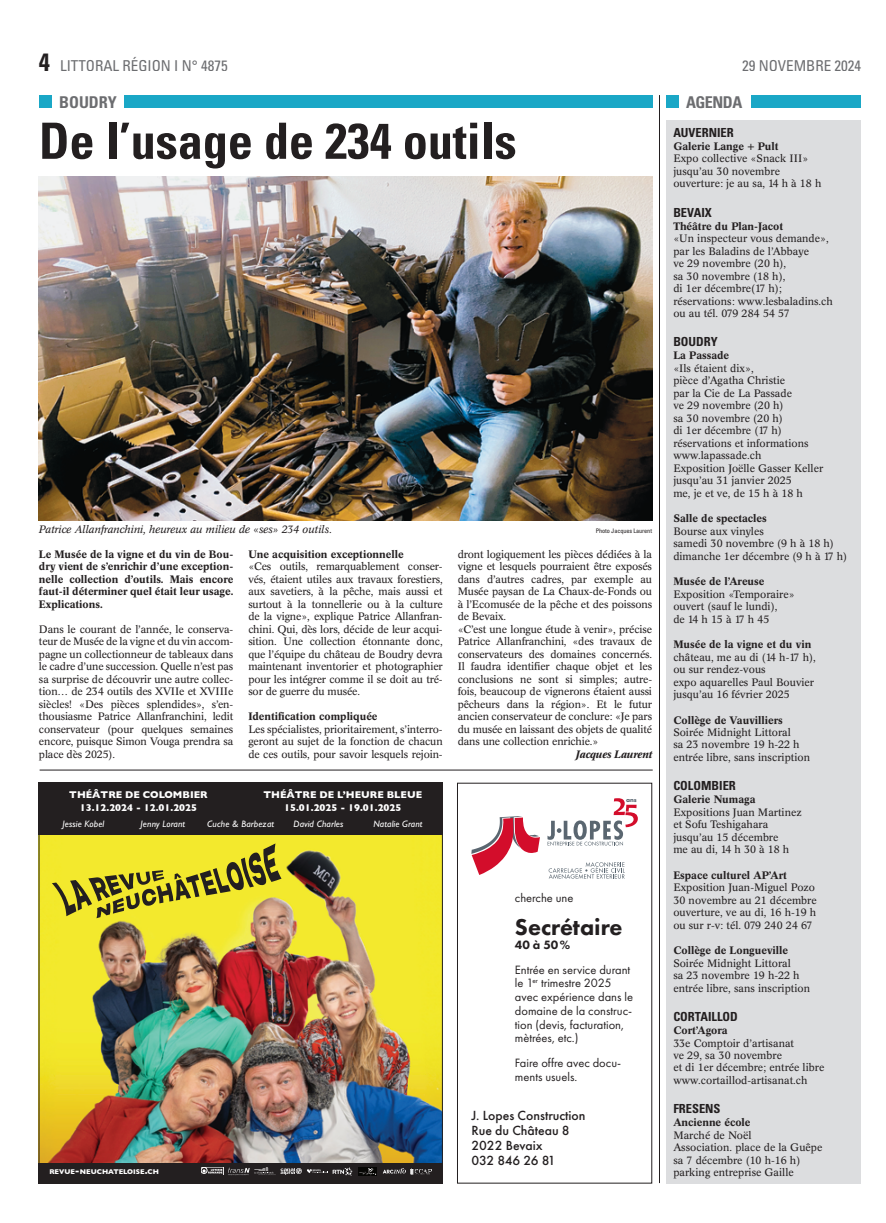
<style>
.page{position:relative;width:886px;height:1223px;background:#fff}
.page>*{position:absolute;margin:0;border:0;box-sizing:border-box;transform-origin:0 0}
.t1{font:700 condensed 50px "Univers";color:#231f20}
.t2{font:800 23.75px "Futura PT";color:#231f20}
.t3{font:700 condensed 16.25px "Univers";letter-spacing:-.02em;color:#6c6d70}
.t4{font:condensed 15px "Univers";color:#6c6d70}
.t5{font:500 13.75px/15px "Futura PT";color:#231f20}
.t6{font:12.5px/13.8px "Futura PT";color:#231f20}
.t7{font:700 condensed 12.5px "Univers";color:#231f20}
.t8{font:800 12.5px "Futura PT";color:#231f20}
.t9{font:10.62px/12.5px "Concorde BE";color:#231f20}
.t10{font:500 10.62px/12.5px "Concorde BE";color:#231f20;text-align:justify}
.t11{font:italic 10.62px "Concorde BE";letter-spacing:-.015em;color:#231f20}
.t12{font:italic 500 10.62px "Concorde BE";color:#231f20}
.t13{font:700 10px/12.5px "Gill Sans";color:#fff;text-align:center}
.t14{font:italic 9.38px "Gill Sans Std";letter-spacing:.01em;color:#fff}
.t15{font:700 7px "Gill Sans";color:#fff}
.t16{font:condensed 6.25px "Univers";letter-spacing:-.015em;color:#231f20}
.t17{font:700 5.75px "Futura";color:#5a6670}
.s1{font-weight:700;font-size:25px;color:#231f20}
.s2{font-style:normal}
.s3{font-size:10px}
</style>
<div class="page">
<hr style="left:659px;top:95px;width:1px;height:1088px;background:#231f20">
<div style="left:666px;top:95px;width:13px;height:13px;background:#1aa7c6"></div>
<div style="left:752px;top:95px;width:109px;height:13px;background:#1aa7c6"></div>
<hr style="left:40px;top:769px;width:613px;height:1px;background:#231f20">
<div style="left:666px;top:120px;width:195px;height:1063px;background:#dcdddf"></div>
<div style="left:40px;top:95px;width:12px;height:13px;background:#1aa7c6"></div>
<div style="left:124px;top:95px;width:529px;height:12px;background:#1aa7c6"></div>
<img style="left:39px;top:176px;width:613px;height:344px">
<img style="left:41px;top:835px;width:400px;height:327px">
<div style="left:39px;top:1162px;width:404px;height:21px;background:#231f20"></div>
<div style="left:39px;top:783px;width:404px;height:52px;background:#231f20"></div>
<svg style="left:383px;top:1168px;width:23px;height:5px"></svg>
<svg style="left:201px;top:1167px;width:152px;height:8px"></svg>
<img style="left:359px;top:1167px;width:17px;height:8px">
<svg style="left:410px;top:1169px;width:20px;height:6px"></svg>
<img style="left:411px;top:1168px;width:21px;height:6px">
<svg style="left:52px;top:843px;width:229px;height:75px;background:#c7be2d"></svg>
<svg style="left:471px;top:816px;width:69px;height:59px"></svg>
<svg style="left:549px;top:862px;width:76px;height:16px"></svg>
<svg style="left:547px;top:798px;width:91px;height:47px"></svg>
<div style="left:457px;top:783px;width:195px;height:400px;border:1px solid #231f20"></div>
<h3 class="t4" style="left:39px;top:56px;width:190px"><span class="s1">4</span> LITTORAL RÉGION I N° 4875</h3>
<h3 class="t4" style="left:742px;top:56px;width:121px">29 NOVEMBRE 2024</h3>
<h3 class="t3" style="left:686px;top:92px;width:58px">AGENDA</h3>
<p class="t7" style="left:673px;top:125px;width:62px">AUVERNIER</p>
<p class="t10" style="left:673px;top:140px;width:107px">Galerie Lange + Pult</p>
<p class="t9" style="left:673px;top:153px;width:150px">Expo collective «Snack III» jusqu’au 30 novembre ouverture: je au sa, 14 h à 18 h</p>
<p class="t7" style="left:673px;top:204px;width:40px">BEVAIX</p>
<p class="t10" style="left:673px;top:220px;width:111px">Théâtre du Plan-Jacot</p>
<p class="t9" style="left:673px;top:232px;width:161px">«Un inspecteur vous demande», par les Baladins de l’Abbaye<br>ve 29 novembre (20 h),<br>sa 30 novembre (18 h),<br>di 1er décembre(17 h); réservations: www.lesbaladins.ch ou au tél. 079 284 54 57</p>
<p class="t7" style="left:673px;top:334px;width:46px">BOUDRY</p>
<p class="t10" style="left:673px;top:349px;width:57px">La Passade</p>
<p class="t9" style="left:673px;top:362px;width:151px">«Ils étaient dix»,<br>pièce d’Agatha Christie<br>par la Cie de La Passade<br>ve 29 novembre (20 h)<br>sa 30 novembre (20 h)<br>di 1er décembre (17 h) réservations et informations www.lapassade.ch<br>Exposition Joëlle Gasser Keller jusqu’au 31 janvier 2025<br>me, je et ve, de 15 h à 18 h</p>
<p class="t10" style="left:673px;top:512px;width:95px">Salle de spectacles</p>
<p class="t9" style="left:673px;top:525px;width:175px">Bourse aux vinyles<br>samedi 30 novembre (9 h à 18 h) dimanche 1er décembre (9 h à 17 h)</p>
<p class="t10" style="left:673px;top:575px;width:93px">Musée de l’Areuse</p>
<p class="t9" style="left:673px;top:588px;width:123px">Exposition «Temporaire» ouvert (sauf le lundi),<br>de 14 h 15 à 17 h 45</p>
<p class="t10" style="left:673px;top:638px;width:139px">Musée de la vigne et du vin</p>
<p class="t9" style="left:673px;top:650px;width:144px">château, me au di (14 h-17 h), ou sur rendez-vous<br>expo aquarelles Paul Bouvier jusqu’au 16 février 2025</p>
<p class="t10" style="left:673px;top:713px;width:111px">Collège de Vauvilliers</p>
<p class="t9" style="left:673px;top:726px;width:138px">Soirée Midnight Littoral<br>sa 23 novembre 19 h-22 h entrée libre, sans inscription</p>
<p class="t7" style="left:673px;top:778px;width:64px">COLOMBIER</p>
<p class="t10" style="left:673px;top:793px;width:84px">Galerie Numaga</p>
<p class="t9" style="left:673px;top:806px;width:130px">Expositions Juan Martinez et Sofu Teshigahara jusqu’au 15 décembre<br>me au di, 14 h 30 à 18 h</p>
<p class="t10" style="left:673px;top:868px;width:115px">Espace culturel AP’Art</p>
<p class="t9" style="left:673px;top:881px;width:145px">Exposition Juan-Miguel Pozo<br>30 novembre au 21 décembre ouverture, ve au di, 16 h-19 h ou sur r-v: tél. 079 240 24 67</p>
<p class="t10" style="left:673px;top:944px;width:116px">Collège de Longueville</p>
<p class="t9" style="left:673px;top:956px;width:138px">Soirée Midnight Littoral<br>sa 23 novembre 19 h-22 h entrée libre, sans inscription</p>
<p class="t7" style="left:673px;top:1008px;width:66px">CORTAILLOD</p>
<p class="t10" style="left:673px;top:1024px;width:56px">Cort’Agora</p>
<p class="t9" style="left:673px;top:1036px;width:152px">33e Comptoir d’artisanat<br>ve 29, sa 30 novembre<br>et di 1er décembre; entrée libre www.cortaillod-artisanat.ch</p>
<p class="t7" style="left:673px;top:1101px;width:49px">FRESENS</p>
<p class="t10" style="left:673px;top:1116px;width:79px">Ancienne école</p>
<p class="t9" style="left:673px;top:1128px;width:150px">Marché de Noël<br>Association. place de la Guêpe sa 7 décembre (10 h-16 h) parking entreprise Gaille</p>
<h3 class="t3" style="left:59px;top:92px;width:59px">BOUDRY</h3>
<h1 class="t1" style="left:39px;top:110px;width:479px">De l’usage de 234 outils</h1>
<p class="t11" style="left:39px;top:523px;width:294px">Patrice Allanfranchini, heureux au milieu de «ses» 234 outils<span class="s2">.</span></p>
<p class="t16" style="left:596px;top:526px;width:58px">Photo Jacques Laurent</p>
<p class="t9" style="left:458px;top:548px;width:196px">dront logiquement les pièces dédiées à la vigne et lesquels pourraient être exposés dans d’autres cadres, par exemple au Musée paysan de La Chaux-de-Fonds ou à l’Ecomusée de la pêche et des poissons de Bevaix.<br>«C’est une longue étude à venir», précise Patrice Allanfranchini, «des travaux de conservateurs des domaines concernés.<br>Il faudra identifier chaque objet et les conclusions ne sont si simples; autre&shy;fois, beaucoup de vignerons étaient aussi pêcheurs dans la région». Et le futur ancien conservateur de conclure: «Je pars du musée en laissant des objets de qualité dans une collection enrichie.»</p>
<p class="t12" style="left:576px;top:747px;width:78px">Jacques Laurent</p>
<p class="t10" style="left:248px;top:548px;width:157px">Une acquisition exceptionnelle</p>
<p class="t9" style="left:248px;top:560px;width:196px;text-align:justify">«Ces outils, remarquablement conser&shy;vés, étaient utiles aux travaux forestiers, aux savetiers, à la pêche, mais aussi et surtout à la tonnellerie ou à la culture de la vigne», explique Patrice Allanfran&shy;chini. Qui, dès lors, décide de leur acqui&shy;sition. Une collection étonnante donc, que l’équipe du château de Boudry devra maintenant inventorier et photographier pour les intégrer comme il se doit au tré&shy;sor de guerre du musée.</p>
<p class="t10" style="left:248px;top:710px;width:131px">Identification compliquée</p>
<p class="t9" style="left:248px;top:723px;width:196px;text-align:justify">Les spécialistes, prioritairement, s’interro&shy;geront au sujet de la fonction de chacun de ces outils, pour savoir lesquels rejoin-</p>
<p class="t10" style="left:39px;top:548px;width:196px">Le Musée de la vigne et du vin de Bou&shy;dry vient de s’enrichir d’une exception&shy;nelle collection d’outils. Mais encore faut-il déterminer quel était leur usage.<br>Explications.</p>
<p class="t9" style="left:39px;top:623px;width:196px;text-align:justify">Dans le courant de l’année, le conserva&shy;teur de Musée de la vigne et du vin accom&shy;pagne un collectionneur de tableaux dans le cadre d’une succession. Quelle n’est pas sa surprise de découvrir une autre collec&shy;tion… de 234 outils des XVIIe et XVIIIe siècles! «Des pièces splendides», s’en&shy;thousiasme Patrice Allanfranchini, ledit conservateur (pour quelques semaines encore, puisque Simon Vouga prendra sa place dès 2025).</p>
<p class="t13" style="left:69px;top:788px;width:140px">THÉÂTRE DE COLOMBIER<br>13.12.2024 - 12.01.2025</p>
<p class="t13" style="left:263px;top:788px;width:160px">THÉÂTRE DE L’HEURE BLEUE<br>15.01.2025 - 19.01.2025</p>
<p class="t14" style="left:373px;top:818px;width:51px">Natalie Grant</p>
<p class="t17" style="left:626px;top:795px;width:12px">ans</p>
<p class="t14" style="left:62px;top:818px;width:43px">Jessie Kobel</p>
<p class="t14" style="left:141px;top:818px;width:46px">Jenny Lorant</p>
<p class="t14" style="left:207px;top:818px;width:68px">Cuche &amp; Barbezat</p>
<p class="t14" style="left:293px;top:818px;width:52px">David Charles</p>
<p class="t6" style="left:515px;top:891px;width:60px">cherche une</p>
<h2 class="t2" style="left:515px;top:912px;width:109px">Secrétaire</h2>
<p class="t8" style="left:515px;top:937px;width:57px">40 à 50%</p>
<p class="t6" style="left:515px;top:962px;width:120px">Entrée en service durant le 1<sup>er</sup> trimestre 2025 avec expérience dans le domaine de la construc&shy;tion (devis, facturation, mètrées, etc.)</p>
<p class="t6" style="left:515px;top:1055px;width:108px">Faire offre avec docu&shy;ments usuels.</p>
<p class="t5" style="left:471px;top:1107px;width:116px">J. Lopes Construction<br>Rue du Château 8<br>2022 Bevaix<br>032 846 26 81</p>
<p class="t15" style="left:49px;top:1166px;width:111px">REVUE<span class="s3">-</span>NEUCHATELOISE<span class="s3">.</span>CH</p>
</div>
